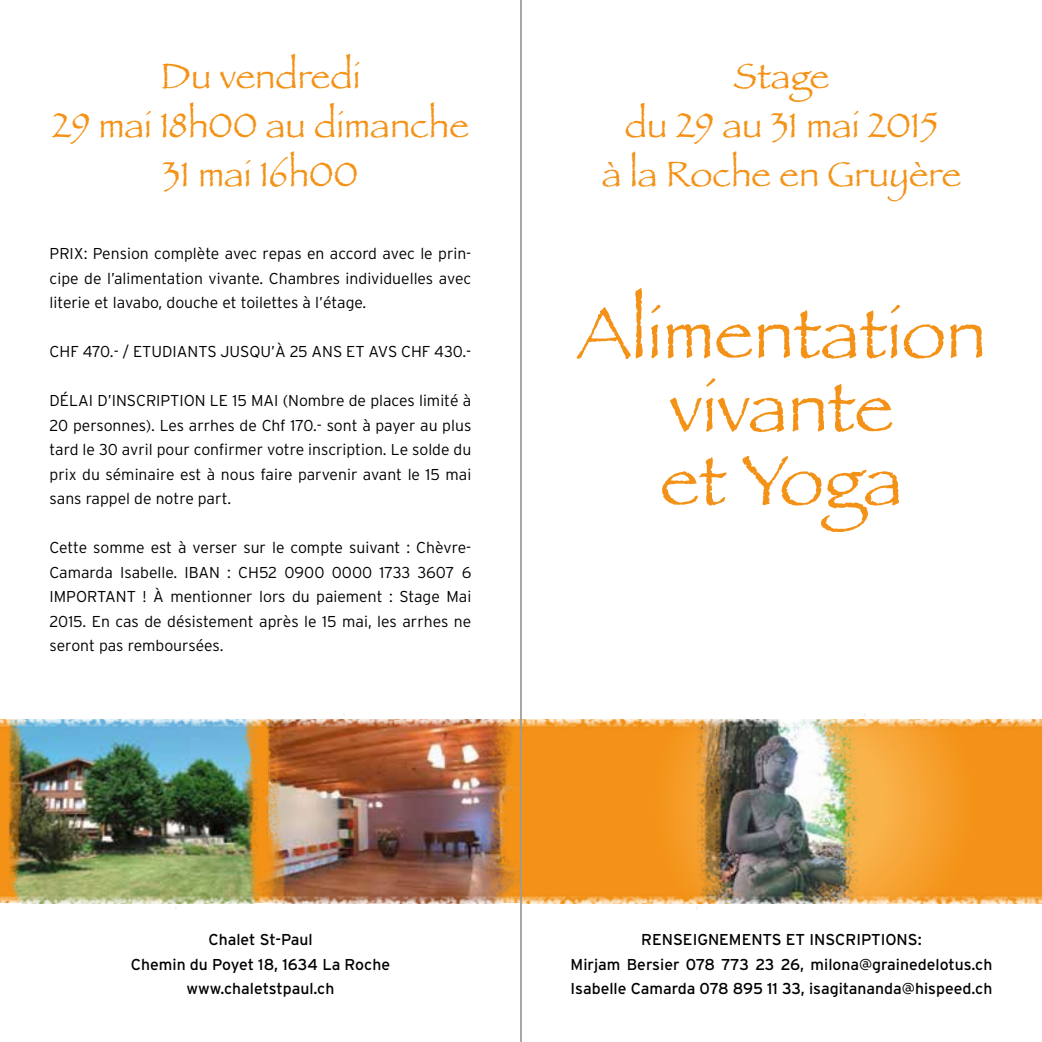
<style>
.page{position:relative;width:1042px;height:1042px;background:#fff}
.page>*{position:absolute;margin:0;border:0;box-sizing:border-box;transform-origin:0 0}
.t1{font:73.5px/73.5px "Papyrus";color:#f39216;text-align:center}
.t2{font:36.75px/49px "Papyrus";color:#f39216;text-align:center}
.t3{font:300 15.75px/24.5px "Interstate";color:#000;text-align:justify}
.t4{font:15.75px/24.5px "Interstate";color:#000;text-align:center}
</style>
<div class="page">
<svg style="left:522px;top:744px;width:520px;height:135px;background:#f49821"></svg>
<img style="left:698px;top:744px;width:159px;height:135px">
<img style="left:0;top:744px;width:258px;height:135px">
<img style="left:258px;top:744px;width:262px;height:135px">
<img style="left:0;top:879px;width:1042px;height:31px">
<img style="left:0;top:713px;width:1042px;height:31px">
<hr style="left:520px;top:0;width:2px;height:1042px;background:#9c9c9d">
<h2 class="t2" style="left:52px;top:50px;width:418px">Du vendredi<br>29 mai 18h00 au dimanche<br>31 mai 16h00</h2>
<p class="t3" style="left:50px;top:241px;width:423px">PRIX: Pension complète avec repas en accord avec le prin&shy;cipe de l’alimentation vivante. Chambres individuelles avec literie et lavabo, douche et toilettes à l’étage.</p>
<p class="t3" style="left:50px;top:339px;width:423px">CHF 470.- / ETUDIANTS JUSQU’À 25 ANS ET AVS CHF 430.-</p>
<p class="t3" style="left:50px;top:388px;width:423px">DÉLAI D’INSCRIPTION LE 15 MAI (Nombre de places limité à 20 personnes). Les arrhes de Chf 170.- sont à payer au plus tard le 30 avril pour confirmer votre inscription. Le solde du prix du séminaire est à nous faire parvenir avant le 15 mai sans rappel de notre part.</p>
<p class="t3" style="left:50px;top:535px;width:423px">Cette somme est à verser sur le compte suivant : Chèvre-Camarda Isabelle. IBAN : CH52 0900 0000 1733 3607 6<br>IMPORTANT ! À mentionner lors du paiement : Stage Mai 2015. En cas de désistement après le 15 mai, les arrhes ne seront pas remboursées.</p>
<h2 class="t2" style="left:602px;top:50px;width:361px">Stage<br>du 29 au 31 mai 2015<br>à la Roche en Gruyère</h2>
<h1 class="t1" style="left:577px;top:295px;width:411px">Alimentation vivante<br>et Yoga</h1>
<p class="t4" style="left:131px;top:927px;width:261px">Chalet St-Paul<br>Chemin du Poyet 18, 1634 La Roche www.chaletstpaul.ch</p>
<p class="t4" style="left:570px;top:927px;width:423px">RENSEIGNEMENTS ET INSCRIPTIONS:<br>Mirjam Bersier 078 773 23 26, milona@grainedelotus.ch<br>Isabelle Camarda 078 895 11 33, isagitananda@hispeed.ch</p>
</div>
